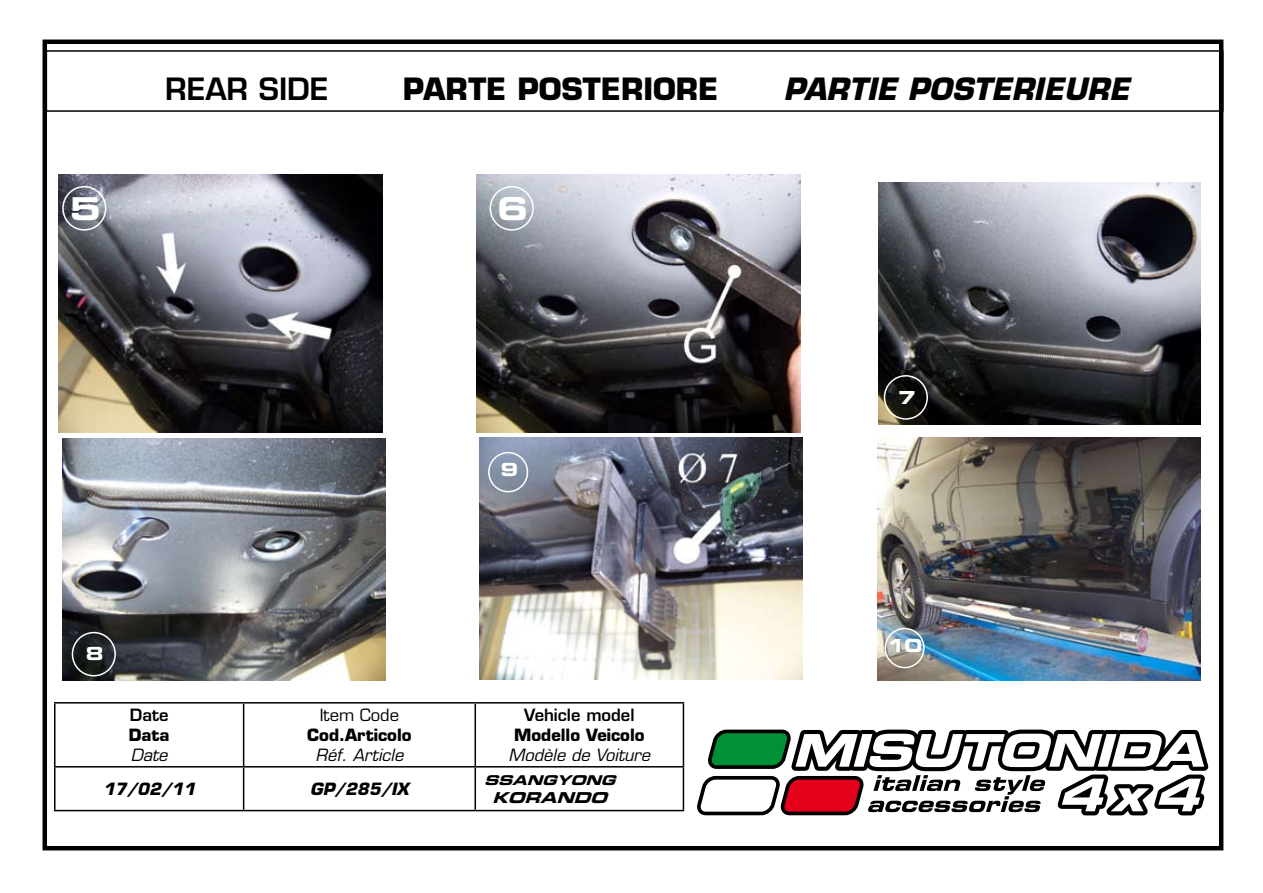
<style>
.page{position:relative;width:1263px;height:893px;background:#fff}
.page>*{position:absolute;margin:0;border:0;box-sizing:border-box;transform-origin:0 0}
.t1{font:31.5px "Eurostile LT Std Bold Ex 2";color:#fff}
.t2{font:italic 700 30px "Eurostile LT Std";color:#000}
.t3{font:700 30px "Eurostile LT Std";color:#000}
.t4{font:600 30px "Eurostile LT Std";color:#000}
.t5{font:18px "Eurostile LT Std Bold Ex 2";color:#fff}
.t6{font:700 16.5px "Eurostile LT Std";color:#000}
.t7{font:italic 16.5px "Eurostile LT Std";color:#000}
.t8{font:italic 700 16.5px "Eurostile LT Std";color:#000}
.t9{font:600 16.5px "Eurostile LT Std";color:#000}
.t10{font:16.5px "Eurostile LT Std";color:#000}
.t11{font:italic 15px "Eurostile LT Std Bold Ex 2";color:#000}
.t12{font:italic 13.5px "Eurostile LT Std Bold Ex 2";color:#000}
</style>
<div class="page">
<div style="left:43px;top:40px;width:1180px;height:810px;border:4px solid #000"></div>
<img style="left:59px;top:175px;width:324px;height:257px">
<div style="left:62px;top:186px;width:44px;height:45px;border:2px solid #fff;border-radius:50%"></div>
<img style="left:477px;top:175px;width:324px;height:257px">
<div style="left:490px;top:186px;width:44px;height:45px;border:2px solid #fff;border-radius:50%"></div>
<div style="left:46px;top:50px;width:1177px;height:62px;border:2px solid #000"></div>
<img style="left:879px;top:182px;width:321px;height:243px">
<div style="left:884px;top:375px;width:44px;height:45px;border:2px solid #fff;border-radius:50%"></div>
<img style="left:63px;top:438px;width:322px;height:243px">
<div style="left:72px;top:632px;width:44px;height:44px;border:2px solid #fff;border-radius:50%"></div>
<img style="left:479px;top:437px;width:323px;height:243px">
<div style="left:488px;top:452px;width:40px;height:40px;border:2px solid #fff;border-radius:50%"></div>
<svg style="left:697px;top:729px;width:512px;height:87px"></svg>
<img style="left:878px;top:438px;width:322px;height:242px">
<div style="left:884px;top:628px;width:41px;height:40px;border:2px solid #fff;border-radius:50%"></div>
<hr style="left:54px;top:702px;width:190px;height:2px;background:#000">
<hr style="left:54px;top:704px;width:2px;height:62px;background:#000">
<hr style="left:244px;top:702px;width:231px;height:2px;background:#000">
<hr style="left:243px;top:704px;width:1px;height:62px;background:#000">
<hr style="left:475px;top:702px;width:209px;height:2px;background:#000">
<hr style="left:474px;top:704px;width:2px;height:62px;background:#000">
<hr style="left:683px;top:704px;width:1px;height:62px;background:#000">
<hr style="left:54px;top:766px;width:190px;height:1px;background:#000">
<hr style="left:54px;top:767px;width:2px;height:43px;background:#000">
<hr style="left:244px;top:766px;width:231px;height:1px;background:#000">
<hr style="left:243px;top:767px;width:1px;height:43px;background:#000">
<hr style="left:475px;top:766px;width:209px;height:1px;background:#000">
<hr style="left:474px;top:767px;width:2px;height:43px;background:#000">
<hr style="left:683px;top:767px;width:1px;height:43px;background:#000">
<hr style="left:54px;top:810px;width:190px;height:1px;background:#000">
<hr style="left:244px;top:810px;width:231px;height:1px;background:#000">
<hr style="left:475px;top:810px;width:209px;height:1px;background:#000">
<h2 class="t4" style="left:165px;top:70px;width:165px">REAR SIDE</h2>
<h2 class="t3" style="left:403px;top:70px;width:317px">PARTE POSTERIORE</h2>
<h2 class="t2" style="left:783px;top:70px;width:348px">PARTIE POSTERIEURE</h2>
<h1 class="t1" style="left:70px;top:187px;width:33px">5</h1>
<h1 class="t1" style="left:497px;top:187px;width:33px">6</h1>
<p class="t5" style="left:86px;top:641px;width:19px">8</p>
<p class="t9" style="left:130px;top:705px;width:40px">Date</p>
<p class="t6" style="left:129px;top:725px;width:42px">Data</p>
<p class="t7" style="left:131px;top:745px;width:38px">Date</p>
<p class="t10" style="left:320px;top:705px;width:81px">Item Code</p>
<p class="t6" style="left:307px;top:725px;width:106px">Cod.Articolo</p>
<p class="t7" style="left:315px;top:745px;width:89px">Réf. Article</p>
<p class="t8" style="left:103px;top:779px;width:94px">17/02/11</p>
<p class="t8" style="left:310px;top:779px;width:100px">GP/285/IX</p>
<p class="t5" style="left:500px;top:457px;width:19px">9</p>
<p class="t9" style="left:524px;top:705px;width:112px">Vehicle model</p>
<p class="t6" style="left:514px;top:725px;width:132px">Modello Veicolo</p>
<p class="t7" style="left:508px;top:745px;width:143px">Modèle de Voiture</p>
<p class="t12" style="left:484px;top:771px;width:139px">SSANGYONG</p>
<p class="t11" style="left:492px;top:787px;width:123px">KORANDO</p>
<p class="t5" style="left:898px;top:384px;width:19px">7</p>
<p class="t5" style="left:887px;top:633px;width:37px">10</p>
</div>
